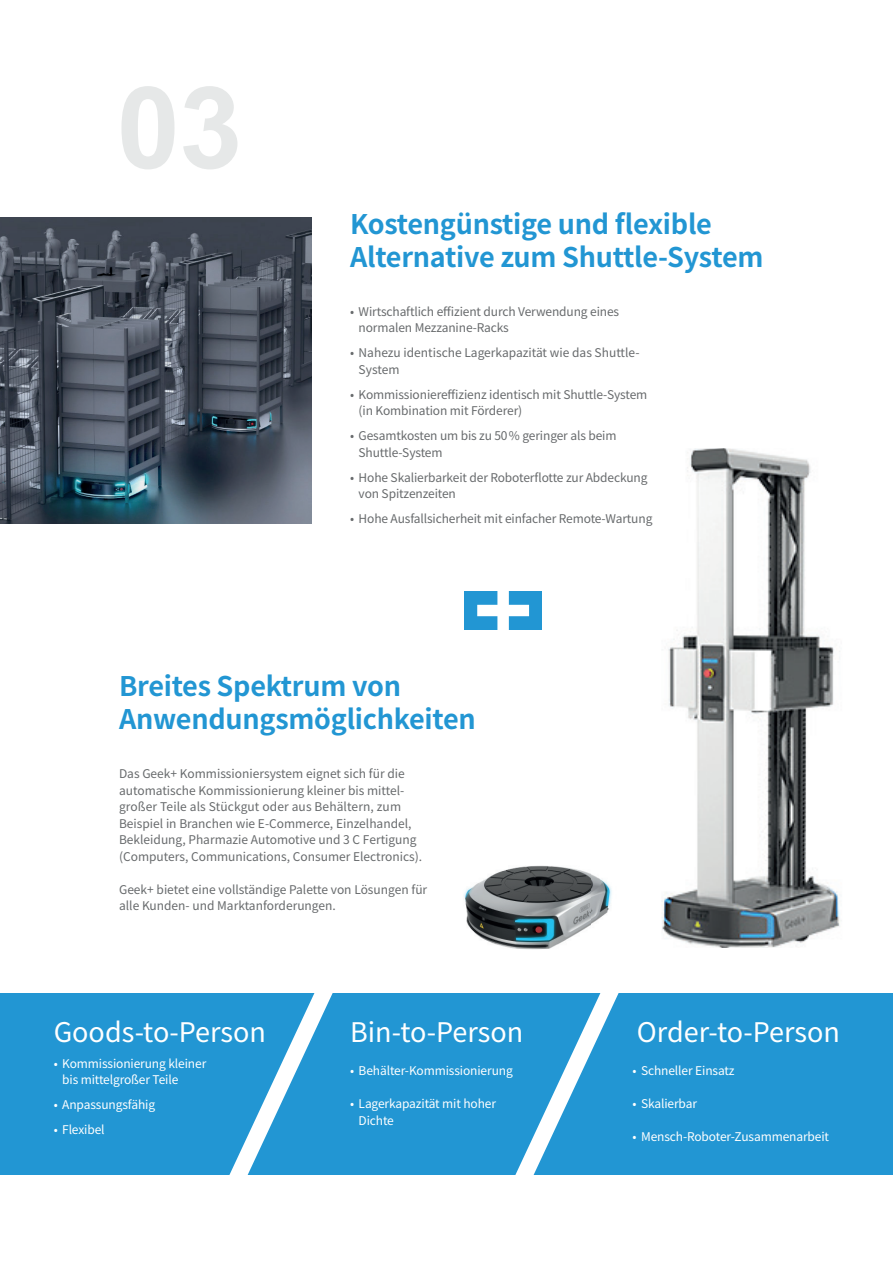
<style>
.page{position:relative;width:893px;height:1263px;background:#fff}
.page>*{position:absolute;margin:0;border:0;box-sizing:border-box;transform-origin:0 0}
.t1{font:500 120.3px "DIN";color:#fff}
.t2{font:700 114px "Arial";color:#e6e8e8}
.t3{font:700 27px/33px "Source Han Sans CN";letter-spacing:-.01em;color:#2296d3}
.t4{font:27px "Source Han Sans CN";color:#fff}
.t5{font:12px/16.5px "Source Han Sans CN";letter-spacing:-.01em;color:#676a6c}
.t6{font:12px/16.5px "Source Han Sans CN";letter-spacing:-.01em;color:#fff}
</style>
<div class="page">
<div style="left:0;top:993px;width:893px;height:181px;background:#2296d3"></div>
<svg style="left:214px;top:993px;width:147px;height:182px"></svg>
<img style="left:661px;top:448px;width:179px;height:500px">
<img style="left:464px;top:865px;width:127px;height:85px">
<svg style="left:514px;top:993px;width:118px;height:182px"></svg>
<img style="left:591px;top:874px;width:21px;height:50px">
<img style="left:0;top:217px;width:312px;height:306px">
<div style="left:465px;top:591px;width:77px;height:39px;background:#2296d3"></div>
<h2 class="t2" style="left:117px;top:53px;width:127px">03</h2>
<h3 class="t3" style="left:350px;top:208px;width:415px">Kostengünstige und flexible<br>Alternative zum Shuttle-System</h3>
<p class="t5" style="left:359px;top:303px;width:262px;text-indent:-9px">• Wirtschaftlich effizient durch Verwendung eines normalen Mezzanine-Racks</p>
<p class="t5" style="left:359px;top:345px;width:282px;text-indent:-9px">• Nahezu identische Lagerkapazität wie das Shuttle-<br>System</p>
<p class="t5" style="left:359px;top:386px;width:290px;text-indent:-9px">• Kommissioniereffizienz identisch mit Shuttle-System (in Kombination mit Förderer)</p>
<p class="t5" style="left:359px;top:428px;width:259px;text-indent:-9px">• Gesamtkosten um bis zu 50 % geringer als beim<br>Shuttle-System</p>
<p class="t5" style="left:359px;top:469px;width:290px;text-indent:-9px">• Hohe Skalierbarkeit der Roboterflotte zur Abdeckung von Spitzenzeiten</p>
<p class="t5" style="left:350px;top:511px;width:304px">• Hohe Ausfallsicherheit mit einfacher Remote-Wartung</p>
<h1 class="t1" style="left:471px;top:523px;width:66px">+</h1>
<h3 class="t3" style="left:119px;top:670px;width:358px">Breites Spektrum von<br>Anwendungsmöglichkeiten</h3>
<p class="t5" style="left:119px;top:766px;width:305px">Das Geek+ Kommissioniersystem eignet sich für die automatische Kommissionierung kleiner bis mittel&shy;großer Teile als Stückgut oder aus Behältern, zum Beispiel in Branchen wie E-Commerce, Einzelhandel, Bekleidung, Pharmazie Automotive und 3 C Fertigung (Computers, Communications, Consumer Electronics).</p>
<p class="t5" style="left:119px;top:881px;width:310px">Geek+ bietet eine vollständige Palette von Lösungen für alle Kunden- und Marktanforderungen.</p>
<h3 class="t4" style="left:54px;top:1017px;width:214px">Goods-to-Person</h3>
<h3 class="t4" style="left:350px;top:1017px;width:175px">Bin-to-Person</h3>
<h3 class="t4" style="left:637px;top:1017px;width:205px">Order-to-Person</h3>
<p class="t6" style="left:62px;top:1055px;width:146px;text-indent:-9px">• Kommissionierung kleiner bis mittelgroßer Teile</p>
<p class="t6" style="left:54px;top:1097px;width:103px">• Anpassungsfähig</p>
<p class="t6" style="left:54px;top:1122px;width:53px">• Flexibel</p>
<p class="t6" style="left:350px;top:1063px;width:164px">• Behälter-Kommissionierung</p>
<p class="t6" style="left:359px;top:1096px;width:139px;text-indent:-9px">• Lagerkapazität mit hoher<br>Dichte</p>
<p class="t6" style="left:632px;top:1063px;width:104px">• Schneller Einsatz</p>
<p class="t6" style="left:632px;top:1096px;width:66px">• Skalierbar</p>
<p class="t6" style="left:632px;top:1129px;width:198px">• Mensch-Roboter-Zusammenarbeit</p>
</div>
